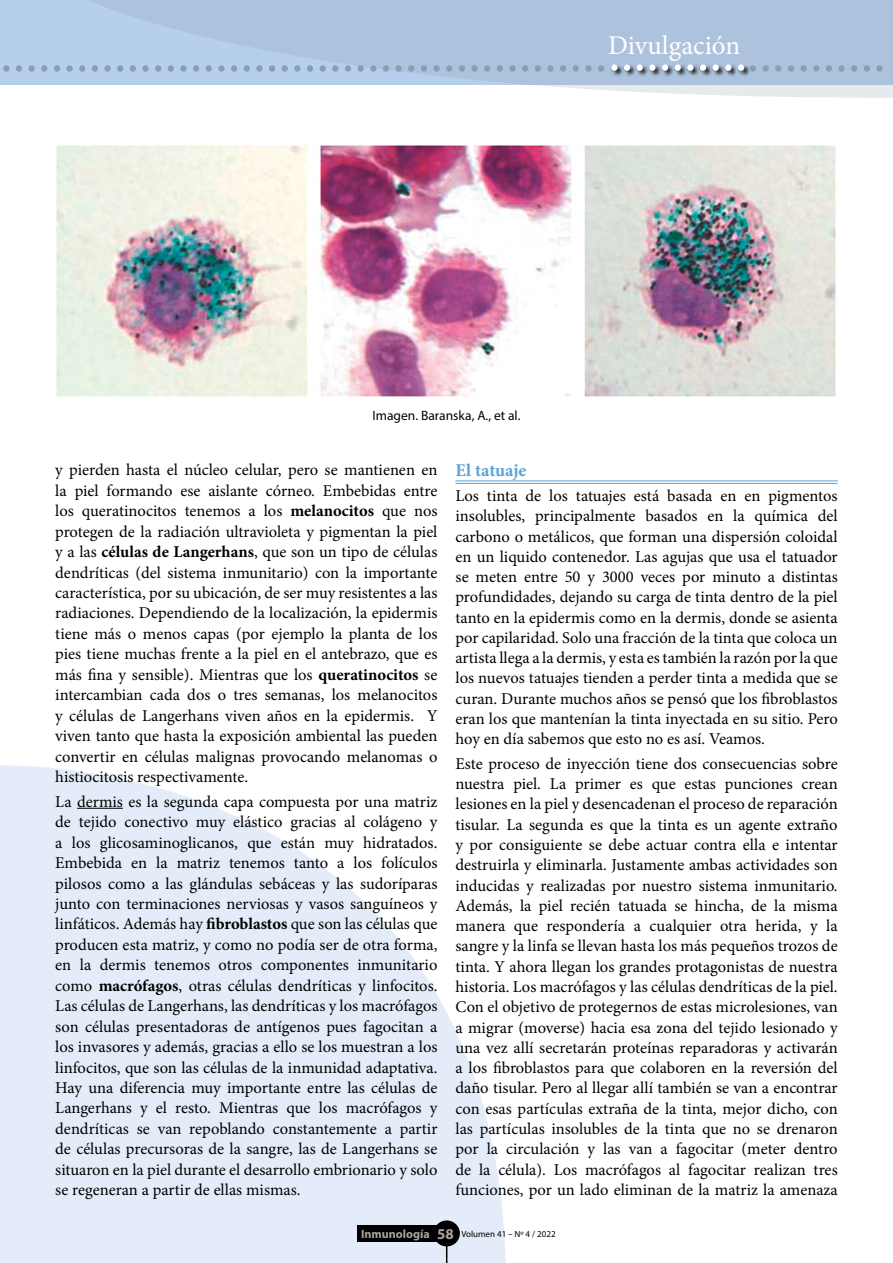
<style>
.page{position:relative;width:893px;height:1263px;background:#fff}
.page>*{position:absolute;margin:0;border:0;box-sizing:border-box;transform-origin:0 0}
.t1{font:55.5px "Minion Pro";color:#8a9eb3}
.t2{font:27px "Minion Pro";color:#fff}
.t3{font:700 18px "Minion Pro";color:#5aa2d7}
.t4{font:16.5px/20.4px "Minion Pro";color:#000;text-align:justify}
.t5{font:13.5px "Myriad Pro";color:#000}
.t6{font:9px "Myriad Pro";color:#000}
.s1{color:#fff}
.s2{font-weight:700}
.s3{font-weight:700;font-size:12px;color:#a7a4a2}
.s4{font-weight:700;font-size:15px;color:#a7a4a2}
</style>
<div class="page">
<div style="left:0;top:0;width:893px;height:85px;background:#b6cfec"></div>
<svg style="left:89px;top:0;width:804px;height:98px;fill:#adc3dd"></svg>
<div style="left:612px;top:64px;width:139px;height:13px;background:#000;opacity:.82"></div>
<svg style="left:0;top:765px;width:506px;height:498px;fill:#e3ecf8"></svg>
<div style="left:357px;top:1225px;width:81px;height:17px;background:#000"></div>
<div style="left:433px;top:1220px;width:27px;height:26px;background:#000;border-radius:50%"></div>
<svg style="left:446px;top:1246px;width:1px;height:17px"></svg>
<hr style="left:77px;top:808px;width:46px;height:1px;background:#000">
<hr style="left:455px;top:481px;width:383px;height:1px;background:#5aa2d7">
<hr style="left:455px;top:483px;width:383px;height:1px;background:#5aa2d7">
<img style="left:56px;top:145px;width:780px;height:252px">
<h2 class="t2" style="left:608px;top:27px;width:134px">Divulgación</h2>
<h1 class="t1" style="left:0;top:16px;width:887px">................................................<span class="s1">...........</span>...........</h1>
<p class="t5" style="left:372px;top:407px;width:149px">Imagen. Baranska, A., et al.</p>
<p class="t4" style="left:55px;top:460px;width:384px">y pierden hasta el núcleo celular, pero se mantienen en la piel formando ese aislante córneo. Embebidas entre los queratinocitos tenemos a los <span class="s2">melanocitos</span> que nos protegen de la radiación ultravioleta y pigmentan la piel y a las <span class="s2">células de Langerhans</span>, que son un tipo de células dendríticas (del sistema inmunitario) con la importante característica, por su ubicación, de ser muy resistentes a las radiaciones. Dependiendo de la localización, la epidermis tiene más o menos capas (por ejemplo la planta de los pies tiene muchas frente a la piel en el antebrazo, que es más fina y sensible). Mientras que los <span class="s2">queratinocitos</span> se intercambian cada dos o tres semanas, los melanocitos y células de Langerhans viven años en la epidermis. Y viven tanto que hasta la exposición ambiental las pueden convertir en células malignas provocando melanomas o histiocitosis respectivamente.</p>
<p class="t4" style="left:55px;top:791px;width:384px">La dermis es la segunda capa compuesta por una matriz de tejido conectivo muy elástico gracias al colágeno y a los glicosaminoglicanos, que están muy hidratados.<br>Embebida en la matriz tenemos tanto a los folículos pilosos como a las glándulas sebáceas y las sudoríparas junto con terminaciones nerviosas y vasos sanguíneos y linfáticos. Además hay <span class="s2">fibroblastos</span> que son las células que producen esta matriz, y como no podía ser de otra forma, en la dermis tenemos otros componentes inmunitario como <span class="s2">macrófagos</span>, otras células dendríticas y linfocitos.<br>Las células de Langerhans, las dendríticas y los macrófagos son células presentadoras de antígenos pues fagocitan a los invasores y además, gracias a ello se los muestran a los linfocitos, que son las células de la inmunidad adaptativa.<br>Hay una diferencia muy importante entre las células de Langerhans y el resto. Mientras que los macrófagos y dendríticas se van repoblando constantemente a partir de células precursoras de la sangre, las de Langerhans se situaron en la piel durante el desarrollo embrionario y solo se regeneran a partir de ellas mismas.</p>
<p class="t3" style="left:455px;top:458px;width:72px">El tatuaje</p>
<p class="t4" style="left:455px;top:486px;width:384px">Los tinta de los tatuajes está basada en en pigmentos insolubles, principalmente basados en la química del carbono o metálicos, que forman una dispersión coloidal en un liquido contenedor. Las agujas que usa el tatuador se meten entre 50 y 3000 veces por minuto a distintas profundidades, dejando su carga de tinta dentro de la piel tanto en la epidermis como en la dermis, donde se asienta por capilaridad. Solo una fracción de la tinta que coloca un artista llega a la dermis, y esta es también la razón por la que los nuevos tatuajes tienden a perder tinta a medida que se curan. Durante muchos años se pensó que los fibroblastos eran los que mantenían la tinta inyectada en su sitio. Pero hoy en día sabemos que esto no es así. Veamos.</p>
<p class="t4" style="left:455px;top:753px;width:384px">Este proceso de inyección tiene dos consecuencias sobre nuestra piel. La primer es que estas punciones crean lesiones en la piel y desencadenan el proceso de reparación tisular. La segunda es que la tinta es un agente extraño y por consiguiente se debe actuar contra ella e intentar destruirla y eliminarla. Justamente ambas actividades son inducidas y realizadas por nuestro sistema inmunitario.<br>Además, la piel recién tatuada se hincha, de la misma manera que respondería a cualquier otra herida, y la sangre y la linfa se llevan hasta los más pequeños trozos de tinta. Y ahora llegan los grandes protagonistas de nuestra historia. Los macrófagos y las células dendríticas de la piel.<br>Con el objetivo de protegernos de estas microlesiones, van a migrar (moverse) hacia esa zona del tejido lesionado y una vez allí secretarán proteínas reparadoras y activarán a los fibroblastos para que colaboren en la reversión del daño tisular. Pero al llegar allí también se van a encontrar con esas partículas extraña de la tinta, mejor dicho, con las partículas insolubles de la tinta que no se drenaron por la circulación y las van a fagocitar (meter dentro de la célula). Los macrófagos al fagocitar realizan tres funciones, por un lado eliminan de la matriz la amenaza</p>
<p class="t6" style="left:361px;top:1228px;width:196px"><span class="s3">Inmunología</span> <span class="s4">58</span> Volumen 41 – Nº 4 / 2022</p>
</div>
